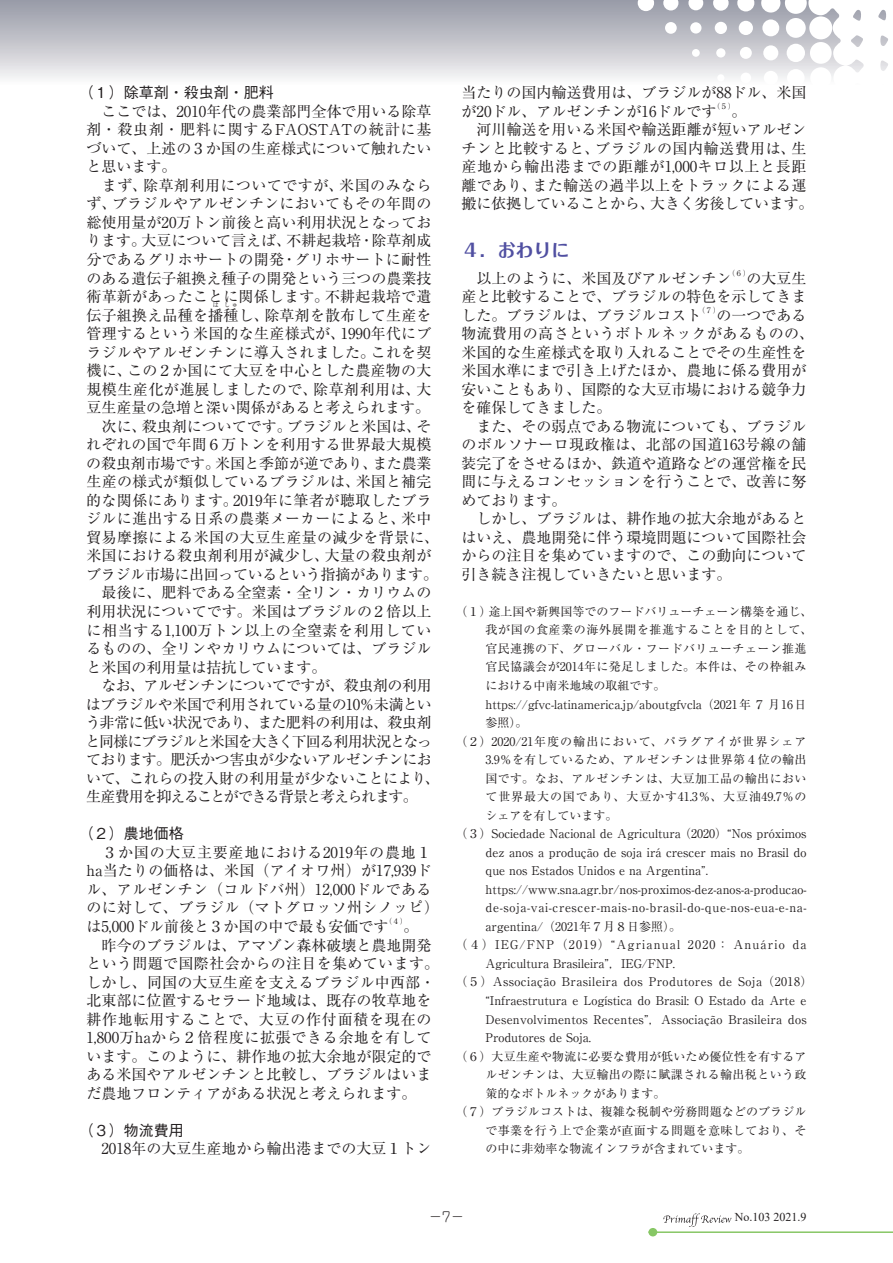
<style>
.page{position:relative;width:893px;height:1263px;background:#fff}
.page>*{position:absolute;margin:0;border:0;box-sizing:border-box;transform-origin:0 0}
.見出し{font:700 18px "Folk Pro";color:#504fa1}
.標準{font:15px/18.6px "Ryumin Pr 6";color:#231f20;text-align:justify}
.標準-2{font:15px/18.6px "Ryumin Pr 6";letter-spacing:-.045em;color:#231f20}
.標準-3{font:15px/18.6px "Ryumin Pr 6";letter-spacing:.02em;color:#231f20}
.標準G{font:500 15px "Gothic BBB Pr 6";color:#231f20}
.t1{font:300 13.5px "Jun 101 Pro";color:#231f20}
.注{font:12px/18.6px "Ryumin Pr 6";letter-spacing:.02em;color:#231f20;text-align:justify}
.注-2{font:12px/18.6px "Ryumin Pr 6";letter-spacing:.1em;color:#231f20}
.注-3{font:12px/18.6px "Ryumin Pr 6";color:#231f20}
.t2{font:12px "Times New Roman";color:#231f20}
.標準-4{font:7.5px "Ryumin Pr 6";color:#231f20}
.標準-5{font:6px "Ryumin Pr 6";color:#231f20}
</style>
<div class="page">
<div style="left:0;top:0;width:893px;height:85px;background:linear-gradient(to bottom,#9598a4,#f9f8f9)"></div>
<svg style="left:737px;top:0;width:17px;height:11px"></svg>
<svg style="left:713px;top:0;width:16px;height:11px"></svg>
<svg style="left:688px;top:0;width:15px;height:10px"></svg>
<svg style="left:663px;top:0;width:15px;height:11px"></svg>
<svg style="left:638px;top:0;width:16px;height:11px"></svg>
<div style="left:739px;top:21px;width:14px;height:14px;background:#fff;border-radius:50%"></div>
<div style="left:715px;top:22px;width:12px;height:12px;background:#fff;border-radius:50%"></div>
<div style="left:690px;top:22px;width:11px;height:12px;background:#fff;border-radius:50%"></div>
<div style="left:665px;top:22px;width:12px;height:12px;background:#fff;border-radius:50%"></div>
<div style="left:740px;top:47px;width:12px;height:12px;background:#fff;border-radius:50%"></div>
<div style="left:716px;top:48px;width:9px;height:10px;background:#fff;border-radius:50%"></div>
<div style="left:692px;top:49px;width:8px;height:8px;background:#fff;border-radius:50%"></div>
<svg style="left:761px;top:0;width:132px;height:85px"></svg>
<div style="left:764px;top:71px;width:14px;height:14px;background:#fff;border-radius:50%"></div>
<div style="left:740px;top:73px;width:11px;height:10px;background:#fff;border-radius:50%"></div>
<div style="left:717px;top:74px;width:7px;height:7px;background:#fff;border-radius:50%"></div>
<hr style="left:648px;top:1231px;width:245px;height:2px;background:#87c765">
<div style="left:648px;top:1228px;width:9px;height:8px;background:#87c765;border-radius:50%"></div>
<svg style="left:663px;top:1213px;width:68px;height:14px"></svg>
<p class="標準G" style="left:79px;top:81px;width:197px">（１）除草剤・殺虫剤・肥料</p>
<p class="標準" style="left:86px;top:101px;width:347px">　ここでは、2010年代の農業部門全体で用いる除草剤・殺虫剤・肥料に関するFAOSTATの統計に基づいて、上述の３か国の生産様式について触れたいと思います。</p>
<p class="標準" style="left:86px;top:175px;width:347px">　まず、除草剤利用についてですが、米国のみならず、ブラジルやアルゼンチンにおいてもその年間の総使用量が20万トン前後と高い利用状況となっております。大豆について言えば、不耕起栽培・除草剤成分であるグリホサートの開発・グリホサートに耐性のある遺伝子組換え種子の開発という三つの農業技術革新があったことに関係します。不耕起栽培で遺伝子組換え品種を播種し、除草剤を散布して生産を</p>
<p class="標準-5" style="left:213px;top:300px;width:7px">は</p>
<p class="標準-5" style="left:224px;top:300px;width:15px">しゅ</p>
<p class="標準" style="left:86px;top:323px;width:347px">管理するという米国的な生産様式が、1990年代にブラジルやアルゼンチンに導入されました。これを契機に、この２か国にて大豆を中心とした農産物の大規模生産化が進展しましたので、除草剤利用は、大豆生産量の急増と深い関係があると考えられます。</p>
<p class="標準" style="left:86px;top:416px;width:355px;text-align:left">　次に、殺虫剤についてです。ブラジルと米国は、それぞれの国で年間６万トンを利用する世界最大規模の殺虫剤市場です。米国と季節が逆であり、また農業生産の様式が類似しているブラジルは、米国と補完的な関係にあります。2019年に筆者が聴取したブラジルに進出する日系の農薬メーカーによると、米中貿易摩擦による米国の大豆生産量の減少を背景に、米国における殺虫剤利用が減少し、大量の殺虫剤がブラジル市場に出回っているという指摘があります。</p>
<p class="標準" style="left:86px;top:583px;width:347px">　最後に、肥料である全窒素・全リン・カリウムの利用状況についてです。米国はブラジルの２倍以上に相当する1,100万トン以上の全窒素を利用しているものの、全リンやカリウムについては、ブラジルと米国の利用量は拮抗しています。</p>
<p class="標準-2" style="left:86px;top:675px;width:356px">　なお、アルゼンチンについてですが、殺虫剤の利用はブラジルや米国で利用されている量の10％未満という非常に低い状況であり、また肥料の利用は、殺虫剤と同様にブラジルと米国を大きく下回る利用状況となっております。肥沃かつ害虫が少ないアルゼンチンにおいて、これらの投入財の利用量が少ないことにより、生産費用を抑えることができる背景と考えられます。</p>
<p class="標準G" style="left:79px;top:822px;width:106px">（２）農地価格</p>
<p class="標準-3" style="left:86px;top:842px;width:354px">　３か国の大豆主要産地における2019年の農地１ha当たりの価格は、米国（アイオワ州）が17,939ドル、アルゼンチン（コルドバ州）12,000ドルであるのに対して、ブラジル（マトグロッソ州シノッピ）は5,000ドル前後と３か国の中で最も安価です</p>
<p class="標準-4" style="left:385px;top:915px;width:24px">（４）</p>
<p class="標準" style="left:403px;top:916px;width:16px">。</p>
<p class="標準" style="left:86px;top:935px;width:354px;text-align:left">　昨今のブラジルは、アマゾン森林破壊と農地開発という問題で国際社会からの注目を集めています。しかし、同国の大豆生産を支えるブラジル中西部・北東部に位置するセラード地域は、既存の牧草地を耕作地転用することで、大豆の作付面積を現在の<br>1,800万haから２倍程度に拡張できる余地を有しています。このように、耕作地の拡大余地が限定的である米国やアルゼンチンと比較し、ブラジルはいまだ農地フロンティアがある状況と考えられます。</p>
<p class="標準G" style="left:79px;top:1118px;width:106px">（３）物流費用</p>
<p class="標準" style="left:86px;top:1138px;width:346px">　2018年の大豆生産地から輸出港までの大豆１トン</p>
<p class="標準" style="left:461px;top:83px;width:347px">当たりの国内輸送費用は、ブラジルが88ドル、米国が20ドル、アルゼンチンが16ドルです</p>
<p class="標準-4" style="left:713px;top:100px;width:24px">（５）</p>
<p class="標準" style="left:731px;top:101px;width:16px">。</p>
<p class="標準" style="left:461px;top:120px;width:354px;text-align:left">　河川輸送を用いる米国や輸送距離が短いアルゼンチンと比較すると、ブラジルの国内輸送費用は、生産地から輸出港までの距離が1,000キロ以上と長距離であり、また輸送の過半以上をトラックによる運搬に依拠していることから、大きく劣後しています。</p>
<p class="見出し" style="left:461px;top:235px;width:109px">４．おわりに</p>
<p class="標準" style="left:461px;top:268px;width:271px">　以上のように、米国及びアルゼンチン</p>
<p class="標準-4" style="left:728px;top:267px;width:24px">（６）</p>
<p class="標準" style="left:461px;top:268px;width:347px;text-indent:285px">の大豆生産と比較することで、ブラジルの特色を示してきました。ブラジルは、ブラジルコスト</p>
<p class="標準-4" style="left:698px;top:304px;width:24px">（７）</p>
<p class="標準" style="left:461px;top:305px;width:354px;text-align:left;text-indent:255px">の一つである物流費用の高さというボトルネックがあるものの、米国的な生産様式を取り入れることでその生産性を米国水準にまで引き上げたほか、農地に係る費用が安いこともあり、国際的な大豆市場における競争力を確保してきました。</p>
<p class="標準" style="left:461px;top:416px;width:347px">　また、その弱点である物流についても、ブラジルのボルソナーロ現政権は、北部の国道163号線の舗装完了をさせるほか、鉄道や道路などの運営権を民間に与えるコンセッションを行うことで、改善に努めております。</p>
<p class="標準" style="left:461px;top:509px;width:347px">　しかし、ブラジルは、耕作地の拡大余地があるとはいえ、農地開発に伴う環境問題について国際社会からの注目を集めていますので、この動向について引き続き注視していきたいと思います。</p>
<p class="注" style="left:485px;top:601px;width:329px;text-align:left;text-indent:-30px">（１）途上国や新興国等でのフードバリューチェーン構築を通じ、我が国の食産業の海外展開を推進することを目的として、官民連携の下、グローバル・フードバリューチェーン推進官民協議会が2014年に発足しました。本件は、その枠組みにおける中南米地域の取組です。</p>
<p class="注-3" style="left:485px;top:694px;width:323px;text-indent:-24px">　　https://gfvc-latinamerica.jp/aboutgfvcla（2021年７月16日参照）。</p>
<p class="注" style="left:485px;top:731px;width:323px;text-indent:-30px">（２）2020/21年度の輸出において、パラグアイが世界シェア3.9％を有しているため、アルゼンチンは世界第４位の輸出国です。なお、アルゼンチンは、大豆加工品の輸出において世界最大の国であり、大豆かす41.3％、大豆油49.7％のシェアを有しています。</p>
<p class="注" style="left:485px;top:824px;width:323px;text-indent:-30px">（３）Sociedade Nacional de Agricultura （2020）“Nos próximos dez anos a produção de soja irá crescer mais no Brasil do que nos Estados Unidos e na Argentina”．</p>
<p class="注" style="left:485px;top:879px;width:323px;text-indent:-24px">　　https://www.sna.agr.br/nos-proximos-dez-anos-a-producao&shy;de-soja-vai-crescer-mais-no-brasil-do-que-nos-eua-e-na&shy;argentina/（2021年７月８日参照）。</p>
<p class="注-2" style="left:485px;top:935px;width:322px;text-indent:-30px">（４）IEG/FNP （2019）“Agrianual 2020： Anuário da<br>Agricultura Brasileira”，IEG/FNP.</p>
<p class="注" style="left:485px;top:972px;width:328px;text-align:left;text-indent:-30px">（５）Associação Brasileira dos Produtores de Soja （2018）“Infraestrutura e Logística do Brasil: O Estado da Arte e Desenvolvimentos Recentes”，Associação Brasileira dos Produtores de Soja.</p>
<p class="注" style="left:485px;top:1046px;width:323px;text-indent:-30px">（６）大豆生産や物流に必要な費用が低いため優位性を有するアルゼンチンは、大豆輸出の際に賦課される輸出税という政策的なボトルネックがあります。</p>
<p class="注" style="left:485px;top:1102px;width:323px;text-indent:-30px">（７）ブラジルコストは、複雑な税制や労務問題などのブラジルで事業を行う上で企業が直面する問題を意味しており、その中に非効率な物流インフラが含まれています。</p>
<p class="t1" style="left:429px;top:1206px;width:37px">－7－</p>
<p class="t2" style="left:735px;top:1209px;width:73px">No.103 2021.9</p>
</div>
